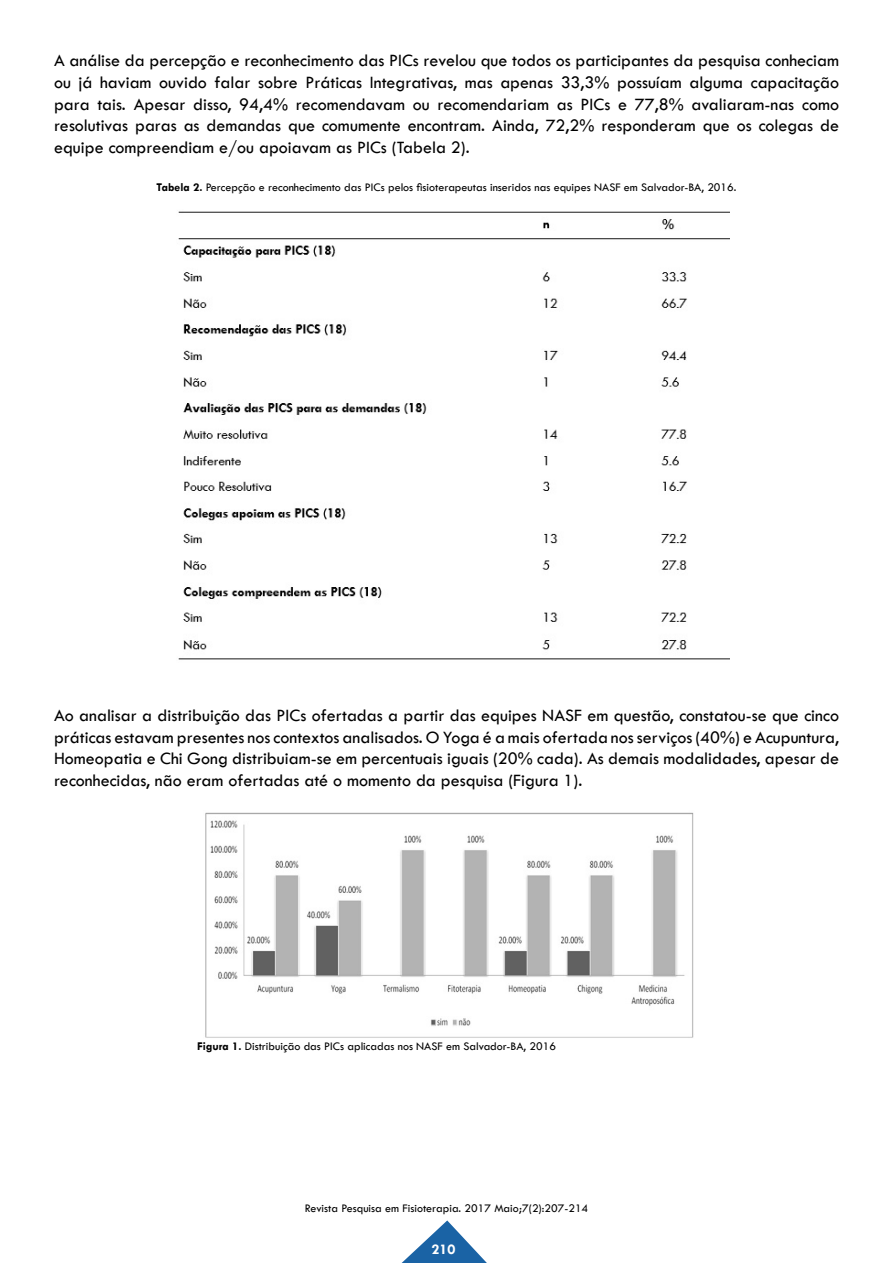
<style>
.page{position:relative;width:893px;height:1263px;background:#fff}
.page>*{position:absolute;margin:0;border:0;box-sizing:border-box;transform-origin:0 0}
.t1{font:18px/21.6px "Tw Cen";color:#000;text-align:justify}
.t2{font:700 15px "Tw Cen";color:#fff}
.t3{font:12px "Tw Cen";color:#000}
.s1{font-weight:700}
</style>
<div class="page">
<svg style="left:402px;top:1220px;width:85px;height:43px"></svg>
<img style="left:178px;top:211px;width:551px;height:449px">
<img style="left:205px;top:812px;width:489px;height:226px">
<p class="t1" style="left:54px;top:50px;width:786px">A análise da percepção e reconhecimento das PICs revelou que todos os participantes da pesquisa conheciam ou já haviam ouvido falar sobre Práticas Integrativas, mas apenas 33,3% possuíam alguma capacitação para tais. Apesar disso, 94,4% recomendavam ou recomendariam as PICs e 77,8% avaliaram-nas como resolutivas paras as demandas que comumente encontram. Ainda, 72,2% responderam que os colegas de equipe compreendiam e/ou apoiavam as PICs (Tabela 2).</p>
<p class="t3" style="left:157px;top:180px;width:581px"><span class="s1">Tabela 2.</span> Percepção e reconhecimento das PICs pelos fisioterapeutas inseridos nas equipes NASF em Salvador-BA, 2016.</p>
<p class="t1" style="left:54px;top:704px;width:786px">Ao analisar a distribuição das PICs ofertadas a partir das equipes NASF em questão, constatou-se que cinco práticas estavam presentes nos contextos analisados. O Yoga é a mais ofertada nos serviços (40%) e Acupuntura, Homeopatia e Chi Gong distribuiam-se em percentuais iguais (20% cada). As demais modalidades, apesar de reconhecidas, não eram ofertadas até o momento da pesquisa (Figura 1).</p>
<p class="t3" style="left:197px;top:1039px;width:360px"><span class="s1">Figura 1.</span> Distribuição das PICs aplicadas nos NASF em Salvador-BA, 2016</p>
<p class="t3" style="left:305px;top:1201px;width:285px">Revista Pesquisa em Fisioterapia. 2017 Maio;7(2):207-214</p>
<p class="t2" style="left:432px;top:1240px;width:25px">210</p>
</div>
